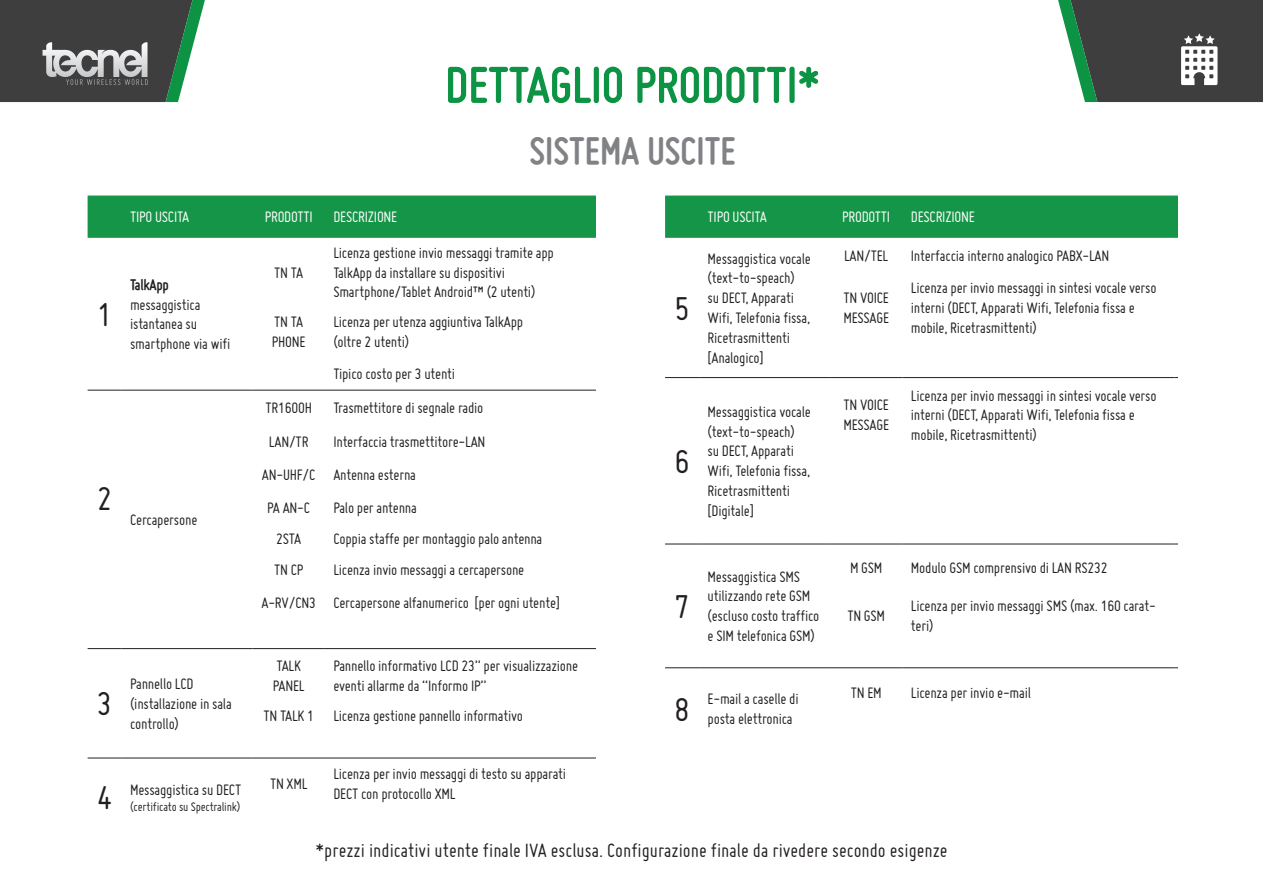
<style>
.page{position:relative;width:1263px;height:893px;background:#fff}
.page>*{position:absolute;margin:0;border:0;box-sizing:border-box;transform-origin:0 0}
.t1{font:700 54px "Miso";color:#0d9344}
.t2{font:700 41.25px "Miso";color:#808285}
.t3{font:36px "Miso";color:#231f20}
.t4{font:21px "Miso";color:#231f20}
.t5{font:16.5px/19.8px "Miso";letter-spacing:-.015em;color:#231f20}
.t6{font:16.5px "Miso";letter-spacing:-.015em;color:#fff}
.t7{font:700 16.5px "Miso";letter-spacing:-.015em;color:#231f20}
.t8{font:13.5px "Miso";letter-spacing:-.015em;color:#231f20}
.s1{font-size:36px}
</style>
<div class="page">
<svg style="left:0;top:0;width:205px;height:102px;background:#545d59"></svg>
<div style="left:88px;top:196px;width:508px;height:42px;background:#159547"></div>
<hr style="left:88px;top:390px;width:34px;height:1px;background:#231f20">
<hr style="left:122px;top:390px;width:131px;height:1px;background:#231f20">
<hr style="left:253px;top:390px;width:72px;height:1px;background:#231f20">
<hr style="left:325px;top:390px;width:272px;height:1px;background:#231f20">
<hr style="left:88px;top:648px;width:34px;height:1px;background:#231f20">
<hr style="left:122px;top:648px;width:131px;height:1px;background:#231f20">
<hr style="left:253px;top:648px;width:72px;height:1px;background:#231f20">
<hr style="left:325px;top:648px;width:272px;height:1px;background:#231f20">
<hr style="left:88px;top:758px;width:34px;height:1px;background:#231f20">
<hr style="left:122px;top:758px;width:131px;height:1px;background:#231f20">
<hr style="left:253px;top:758px;width:72px;height:1px;background:#231f20">
<hr style="left:325px;top:758px;width:272px;height:1px;background:#231f20">
<div style="left:665px;top:196px;width:513px;height:42px;background:#159547"></div>
<hr style="left:665px;top:377px;width:34px;height:1px;background:#231f20">
<hr style="left:699px;top:377px;width:131px;height:1px;background:#231f20">
<hr style="left:830px;top:377px;width:72px;height:1px;background:#231f20">
<hr style="left:902px;top:377px;width:272px;height:1px;background:#231f20">
<hr style="left:1174px;top:377px;width:57px;height:1px;background:#231f20">
<hr style="left:665px;top:544px;width:34px;height:1px;background:#231f20">
<hr style="left:699px;top:544px;width:131px;height:1px;background:#231f20">
<hr style="left:830px;top:544px;width:72px;height:1px;background:#231f20">
<hr style="left:902px;top:544px;width:272px;height:1px;background:#231f20">
<hr style="left:1174px;top:544px;width:57px;height:1px;background:#231f20">
<hr style="left:665px;top:667px;width:34px;height:1px;background:#231f20">
<hr style="left:699px;top:667px;width:131px;height:1px;background:#231f20">
<hr style="left:830px;top:667px;width:72px;height:1px;background:#231f20">
<hr style="left:902px;top:667px;width:272px;height:1px;background:#231f20">
<hr style="left:1174px;top:667px;width:57px;height:1px;background:#231f20">
<svg style="left:1058px;top:0;width:205px;height:102px;background:#545c58"></svg>
<div style="left:596px;top:192px;width:60px;height:644px;background:#fff"></div>
<div style="left:1178px;top:192px;width:60px;height:644px;background:#fff"></div>
<h3 class="t3" style="left:97px;top:294px;width:16px">1</h3>
<p class="t6" style="left:130px;top:208px;width:61px">TIPO USCITA</p>
<p class="t6" style="left:265px;top:208px;width:50px">PRODOTTI</p>
<p class="t6" style="left:333px;top:208px;width:65px">DESCRIZIONE</p>
<h1 class="t1" style="left:445px;top:54px;width:376px">DETTAGLIO PRODOTTI*</h1>
<h2 class="t2" style="left:530px;top:128px;width:207px">SISTEMA USCITE</h2>
<p class="t6" style="left:708px;top:208px;width:61px">TIPO USCITA</p>
<p class="t6" style="left:842px;top:208px;width:50px">PRODOTTI</p>
<p class="t6" style="left:911px;top:208px;width:65px">DESCRIZIONE</p>
<p class="t7" style="left:130px;top:275px;width:40px">TalkApp</p>
<p class="t5" style="left:130px;top:294px;width:102px">messaggistica istantanea su smartphone via wifi</p>
<p class="t5" style="left:274px;top:262px;width:30px">TN TA</p>
<p class="t5" style="left:333px;top:242px;width:222px">Licenza gestione invio messaggi tramite app<br>TalkApp da installare su dispositivi<br>Smartphone/Tablet Android™ (2 utenti)</p>
<p class="t5" style="left:272px;top:311px;width:35px">TN TA<br>PHONE</p>
<p class="t5" style="left:333px;top:311px;width:191px">Licenza per utenza aggiuntiva TalkApp (oltre 2 utenti)</p>
<p class="t5" style="left:333px;top:363px;width:123px">Tipico costo per 3 utenti</p>
<h3 class="t3" style="left:675px;top:288px;width:16px">5</h3>
<p class="t5" style="left:708px;top:248px;width:105px">Messaggistica vocale (text-to-speach)<br>su DECT, Apparati<br>Wifi, Telefonia fissa,<br>Ricetrasmittenti [Analogico]</p>
<p class="t5" style="left:844px;top:246px;width:46px">LAN/TEL</p>
<p class="t5" style="left:911px;top:246px;width:200px">Interfaccia interno analogico PABX-LAN</p>
<p class="t5" style="left:843px;top:288px;width:47px">TN VOICE<br>MESSAGE</p>
<p class="t5" style="left:911px;top:278px;width:247px">Licenza per invio messaggi in sintesi vocale verso interni (DECT, Apparati Wifi, Telefonia fissa e mobile, Ricetrasmittenti)</p>
<p class="t5" style="left:97px;top:509px;width:102px"><sup>2</sup> Cercapersone</p>
<h3 class="t3" style="left:97px;top:684px;width:16px">3</h3>
<p class="t5" style="left:130px;top:673px;width:103px">Pannello LCD (installazione in sala controllo)</p>
<p class="t5" style="left:97px;top:779px;width:146px"><span class="s1">4</span> Messaggistica su DECT</p>
<p class="t8" style="left:130px;top:799px;width:112px">(certificato su Spectralink)</p>
<p class="t5" style="left:266px;top:397px;width:48px">TR1600H</p>
<p class="t5" style="left:333px;top:397px;width:152px">Trasmettitore di segnale radio</p>
<p class="t5" style="left:269px;top:432px;width:41px">LAN/TR</p>
<p class="t5" style="left:333px;top:432px;width:154px">Interfaccia trasmettitore-LAN</p>
<p class="t5" style="left:262px;top:465px;width:156px">AN-UHF/C Antenna esterna</p>
<p class="t5" style="left:267px;top:497px;width:45px">PA AN-C</p>
<p class="t5" style="left:333px;top:497px;width:85px">Palo per antenna</p>
<p class="t5" style="left:276px;top:528px;width:26px">2STA</p>
<p class="t5" style="left:333px;top:528px;width:211px">Coppia staffe per montaggio palo antenna</p>
<p class="t5" style="left:274px;top:560px;width:31px">TN CP</p>
<p class="t5" style="left:261px;top:553px;width:300px;line-height:32.7px;text-indent:72px">Licenza invio messaggi a cercapersone<br>A-RV/CN3 Cercapersone alfanumerico [per ogni utente]</p>
<p class="t5" style="left:273px;top:655px;width:33px">TALK<br>PANEL</p>
<p class="t5" style="left:333px;top:655px;width:246px">Pannello informativo LCD 23” per visualizzazione eventi allarme da “Informo IP”</p>
<p class="t5" style="left:263px;top:706px;width:261px">TN TALK 1 Licenza gestione pannello informativo</p>
<p class="t5" style="left:270px;top:773px;width:39px">TN XML</p>
<p class="t5" style="left:333px;top:763px;width:234px">Licenza per invio messaggi di testo su apparati<br>DECT con protocollo XML</p>
<h3 class="t3" style="left:675px;top:441px;width:16px">6</h3>
<h3 class="t3" style="left:675px;top:586px;width:16px">7</h3>
<p class="t5" style="left:708px;top:401px;width:105px">Messaggistica vocale (text-to-speach)<br>su DECT, Apparati<br>Wifi, Telefonia fissa,<br>Ricetrasmittenti [Digitale]</p>
<p class="t5" style="left:843px;top:395px;width:47px">TN VOICE<br>MESSAGE</p>
<p class="t5" style="left:911px;top:385px;width:247px">Licenza per invio messaggi in sintesi vocale verso interni (DECT, Apparati Wifi, Telefonia fissa e mobile, Ricetrasmittenti)</p>
<p class="t5" style="left:708px;top:566px;width:113px">Messaggistica SMS utilizzando rete GSM (escluso costo traffico e SIM telefonica GSM)</p>
<p class="t5" style="left:850px;top:558px;width:34px">M GSM</p>
<p class="t5" style="left:911px;top:558px;width:198px">Modulo GSM comprensivo di LAN RS232</p>
<p class="t5" style="left:847px;top:606px;width:39px">TN GSM</p>
<p class="t5" style="left:911px;top:596px;width:246px">Licenza per invio messaggi SMS (max. 160 carat&shy;teri)</p>
<h3 class="t3" style="left:675px;top:689px;width:16px">8</h3>
<p class="t5" style="left:708px;top:689px;width:93px">E-mail a caselle di posta elettronica</p>
<p class="t5" style="left:851px;top:683px;width:33px">TN EM</p>
<p class="t5" style="left:911px;top:683px;width:122px">Licenza per invio e-mail</p>
<p class="t4" style="left:315px;top:839px;width:633px">*prezzi indicativi utente finale IVA esclusa. Configurazione finale da rivedere secondo esigenze</p>
</div>
